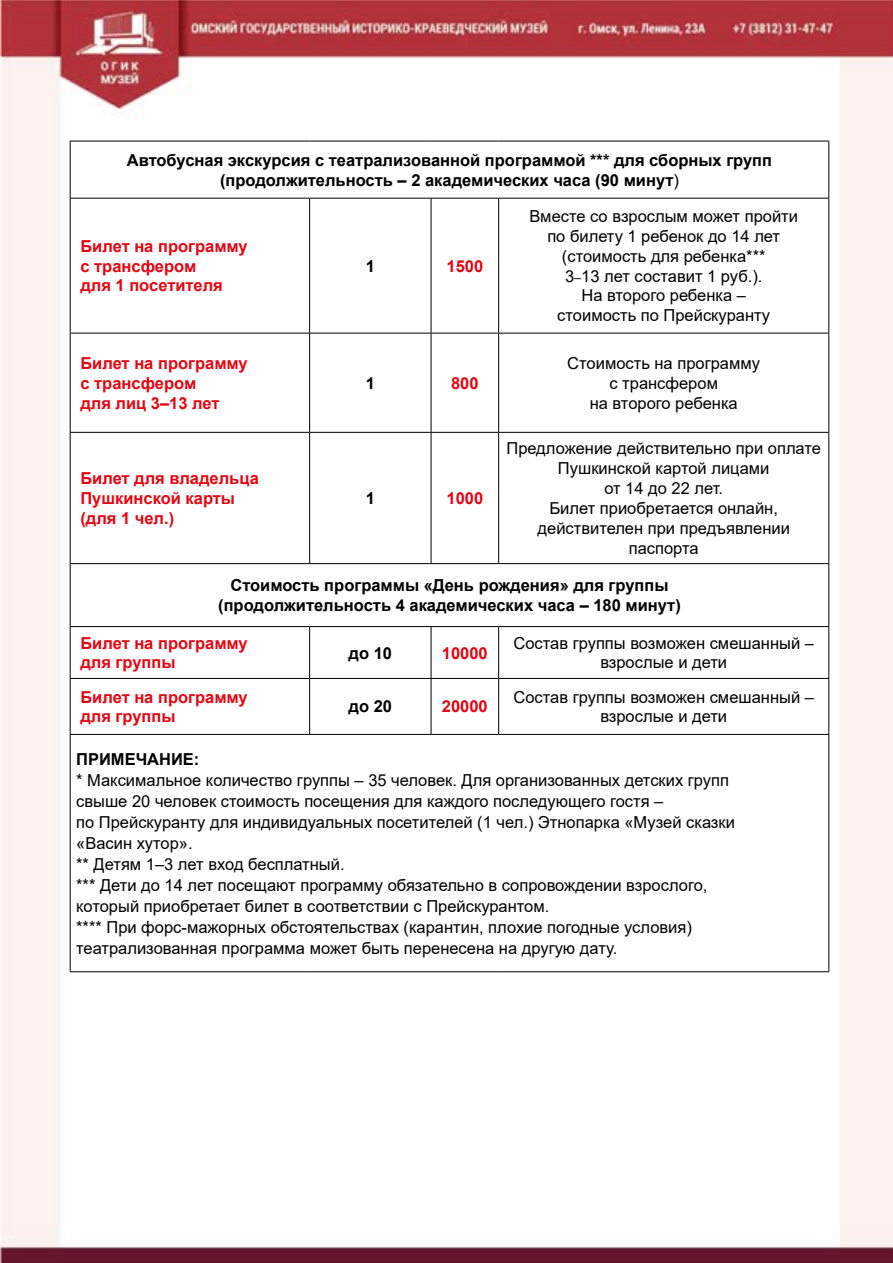
<style>
.page{position:relative;width:893px;height:1263px;background:#fff}
.page>*{position:absolute;margin:0;border:0;box-sizing:border-box;transform-origin:0 0}
.t1{font:16.5px/19.8px "Arial";color:#000;text-align:center}
.t2{font:700 16.5px/19.8px "Arial";color:#000;text-align:center}
.t3{font:700 16.5px/19.8px "Arial";color:#e30613}
.s1{font-weight:400}
.s2{font-size:12.75px}
</style>
<div class="page">
<img style="left:0;top:0;width:893px;height:1263px">
<hr style="left:70px;top:141px;width:240px;height:1px;background:#000">
<hr style="left:70px;top:141px;width:1px;height:57px;background:#000">
<hr style="left:310px;top:141px;width:121px;height:1px;background:#000">
<hr style="left:431px;top:141px;width:68px;height:1px;background:#000">
<hr style="left:499px;top:141px;width:330px;height:1px;background:#000">
<hr style="left:828px;top:141px;width:1px;height:57px;background:#000">
<hr style="left:70px;top:198px;width:240px;height:1px;background:#000">
<hr style="left:70px;top:199px;width:1px;height:134px;background:#000">
<hr style="left:310px;top:198px;width:121px;height:1px;background:#000">
<hr style="left:309px;top:199px;width:1px;height:134px;background:#000">
<hr style="left:431px;top:198px;width:68px;height:1px;background:#000">
<hr style="left:431px;top:199px;width:1px;height:134px;background:#000">
<hr style="left:499px;top:198px;width:330px;height:1px;background:#000">
<hr style="left:498px;top:199px;width:1px;height:134px;background:#000">
<hr style="left:828px;top:199px;width:1px;height:134px;background:#000">
<hr style="left:70px;top:333px;width:240px;height:1px;background:#000">
<hr style="left:70px;top:333px;width:1px;height:99px;background:#000">
<hr style="left:310px;top:333px;width:121px;height:1px;background:#000">
<hr style="left:309px;top:333px;width:1px;height:99px;background:#000">
<hr style="left:431px;top:333px;width:68px;height:1px;background:#000">
<hr style="left:431px;top:333px;width:1px;height:99px;background:#000">
<hr style="left:499px;top:333px;width:330px;height:1px;background:#000">
<hr style="left:498px;top:333px;width:1px;height:99px;background:#000">
<hr style="left:828px;top:333px;width:1px;height:99px;background:#000">
<hr style="left:70px;top:432px;width:240px;height:1px;background:#000">
<hr style="left:70px;top:433px;width:1px;height:130px;background:#000">
<hr style="left:310px;top:432px;width:121px;height:1px;background:#000">
<hr style="left:309px;top:433px;width:1px;height:130px;background:#000">
<hr style="left:431px;top:432px;width:68px;height:1px;background:#000">
<hr style="left:431px;top:433px;width:1px;height:130px;background:#000">
<hr style="left:499px;top:432px;width:330px;height:1px;background:#000">
<hr style="left:498px;top:433px;width:1px;height:130px;background:#000">
<hr style="left:828px;top:433px;width:1px;height:130px;background:#000">
<hr style="left:70px;top:563px;width:240px;height:1px;background:#000">
<hr style="left:70px;top:564px;width:1px;height:62px;background:#000">
<hr style="left:310px;top:563px;width:121px;height:1px;background:#000">
<hr style="left:431px;top:563px;width:68px;height:1px;background:#000">
<hr style="left:499px;top:563px;width:330px;height:1px;background:#000">
<hr style="left:828px;top:564px;width:1px;height:62px;background:#000">
<hr style="left:70px;top:626px;width:240px;height:1px;background:#000">
<hr style="left:70px;top:627px;width:1px;height:51px;background:#000">
<hr style="left:310px;top:626px;width:121px;height:1px;background:#000">
<hr style="left:309px;top:627px;width:1px;height:51px;background:#000">
<hr style="left:431px;top:626px;width:68px;height:1px;background:#000">
<hr style="left:431px;top:627px;width:1px;height:51px;background:#000">
<hr style="left:499px;top:626px;width:330px;height:1px;background:#000">
<hr style="left:498px;top:627px;width:1px;height:51px;background:#000">
<hr style="left:828px;top:627px;width:1px;height:51px;background:#000">
<hr style="left:70px;top:678px;width:240px;height:1px;background:#000">
<hr style="left:70px;top:679px;width:1px;height:55px;background:#000">
<hr style="left:310px;top:678px;width:121px;height:1px;background:#000">
<hr style="left:309px;top:679px;width:1px;height:55px;background:#000">
<hr style="left:431px;top:678px;width:68px;height:1px;background:#000">
<hr style="left:431px;top:679px;width:1px;height:55px;background:#000">
<hr style="left:499px;top:678px;width:330px;height:1px;background:#000">
<hr style="left:498px;top:679px;width:1px;height:55px;background:#000">
<hr style="left:828px;top:679px;width:1px;height:55px;background:#000">
<hr style="left:70px;top:734px;width:240px;height:1px;background:#000">
<hr style="left:70px;top:735px;width:1px;height:236px;background:#000">
<hr style="left:310px;top:734px;width:121px;height:1px;background:#000">
<hr style="left:431px;top:734px;width:68px;height:1px;background:#000">
<hr style="left:499px;top:734px;width:330px;height:1px;background:#000">
<hr style="left:828px;top:735px;width:1px;height:236px;background:#000">
<hr style="left:70px;top:971px;width:240px;height:1px;background:#000">
<hr style="left:310px;top:971px;width:121px;height:1px;background:#000">
<hr style="left:431px;top:971px;width:68px;height:1px;background:#000">
<hr style="left:499px;top:971px;width:330px;height:1px;background:#000">
<p class="t2" style="left:127px;top:150px;width:647px">Автобусная экскурсия с театрализованной программой *** для сборных групп (продолжительность – 2 академических часа (90 минут<span class="s1">)</span></p>
<p class="t3" style="left:80px;top:236px;width:169px">Билет на программу с трансфером<br>для 1 посетителя</p>
<p class="t3" style="left:80px;top:353px;width:169px">Билет на программу с трансфером<br>для лиц 3–13 лет</p>
<p class="t2" style="left:366px;top:256px;width:11px">1</p>
<p class="t3" style="left:446px;top:256px;width:38px">1500</p>
<p class="t2" style="left:366px;top:373px;width:11px">1</p>
<p class="t3" style="left:451px;top:373px;width:29px">800</p>
<p class="t1" style="left:529px;top:206px;width:270px">Вместе со взрослым может пройти по билету 1 ребенок до 14 лет (стоимость для ребенка***<br>3<span class="s2">–</span>13 лет составит 1 руб.).<br>На второго ребенка –<br>стоимость по Прейскуранту</p>
<p class="t1" style="left:567px;top:353px;width:194px">Стоимость на программу с трансфером<br>на второго ребенка</p>
<p class="t1" style="left:506px;top:439px;width:316px">Предложение действительно при оплате<br>Пушкинской картой лицами<br>от 14 до 22 лет.<br>Билет приобретается онлайн, действителен при предъявлении паспорта</p>
<p class="t2" style="left:218px;top:576px;width:464px">Стоимость программы «День рождения» для группы (продолжительность 4 академических часа – 180 минут)</p>
<p class="t3" style="left:80px;top:633px;width:169px">Билет на программу для группы</p>
<p class="t2" style="left:349px;top:643px;width:45px">до 10</p>
<p class="t3" style="left:442px;top:643px;width:47px">10000</p>
<p class="t1" style="left:513px;top:633px;width:302px">Состав группы возможен смешанный – взрослые и дети</p>
<p class="t3" style="left:80px;top:687px;width:169px">Билет на программу для группы</p>
<p class="t2" style="left:349px;top:697px;width:45px">до 20</p>
<p class="t3" style="left:442px;top:697px;width:47px">20000</p>
<p class="t1" style="left:513px;top:687px;width:302px">Состав группы возможен смешанный – взрослые и дети</p>
<p class="t2" style="left:76px;top:749px;width:125px">ПРИМЕЧАНИЕ:</p>
<p class="t1" style="left:76px;top:769px;width:660px;line-height:21px;text-align:left">* Максимальное количество группы – 35 человек. Для организованных детских групп свыше 20 человек стоимость посещения для каждого последующего гостя –<br>по Прейскуранту для индивидуальных посетителей (1 чел.) Этнопарка «Музей сказки «Васин хутор».<br>** Детям 1–3 лет вход бесплатный.<br>*** Дети до 14 лет посещают программу обязательно в сопровождении взрослого, который приобретает билет в соответствии с Прейскурантом.<br>**** При форс-мажорных обстоятельствах (карантин, плохие погодные условия) театрализованная программа может быть перенесена на другую дату.</p>
<p class="t3" style="left:80px;top:469px;width:180px">Билет для владельца<br>Пушкинской карты (для 1 чел.)</p>
<p class="t2" style="left:366px;top:488px;width:11px">1</p>
<p class="t3" style="left:446px;top:488px;width:38px">1000</p>
</div>
